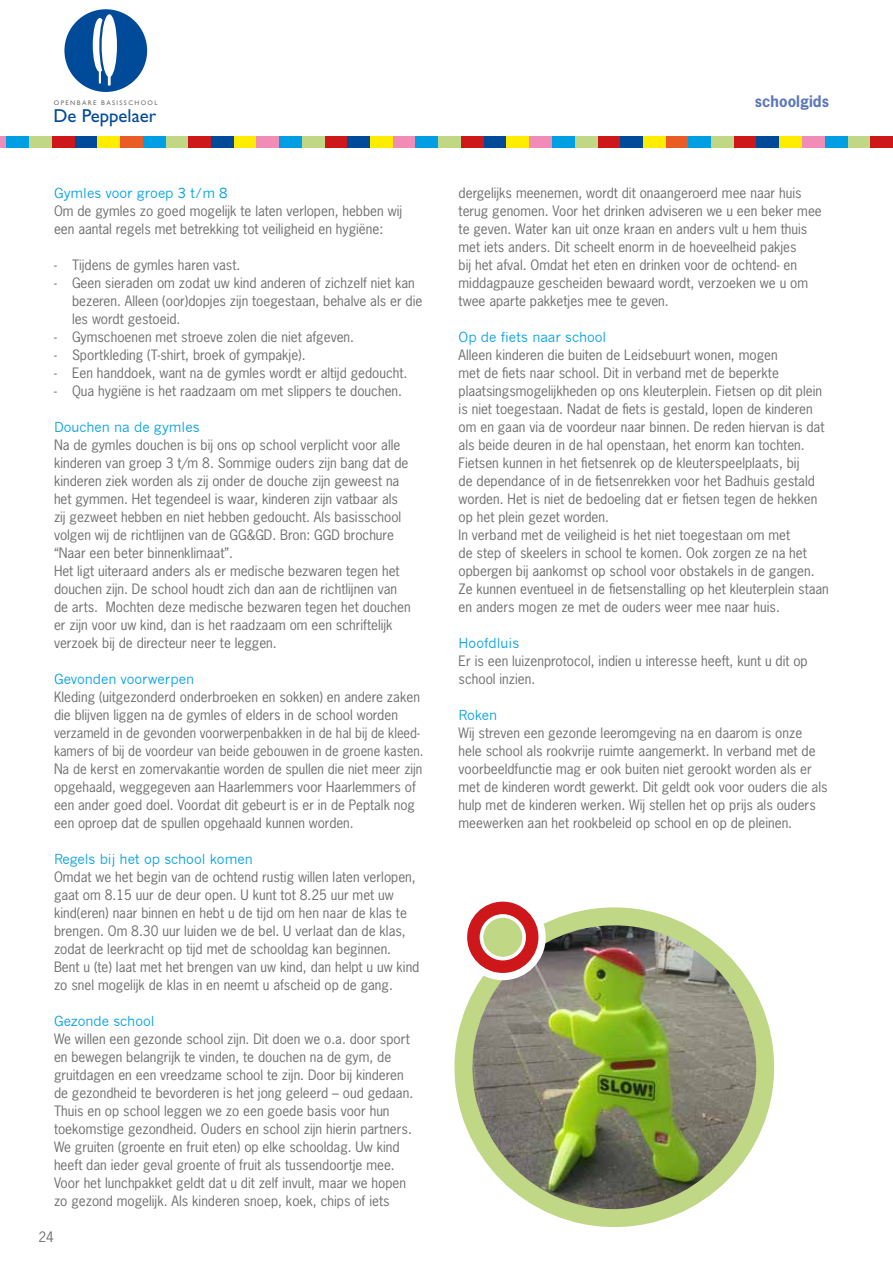
<style>
.page{position:relative;width:893px;height:1263px;background:#fff}
.page>*{position:absolute;margin:0;border:0;box-sizing:border-box;transform-origin:0 0}
.t1{font:18.75px "Gill Sans Std";color:#004a9a}
.t2{font:700 15px "News Gothic Std";color:#5c77b8}
.t3{font:13.5px/18px "News Gothic Std";color:#706f6f}
.t4{font:13.5px/18px "News Gothic Std";color:#706f6f;scale:.96 1}
.t5{font:13.5px "News Gothic";color:#009fe3}
.t6{font:6.75px "Gill Sans Std";letter-spacing:.2em;color:#706f6f}
</style>
<div class="page">
<div style="left:75px;top:136px;width:22px;height:11px;background:#004a9a"></div>
<div style="left:97px;top:136px;width:23px;height:11px;background:#ffed00"></div>
<div style="left:120px;top:136px;width:23px;height:11px;background:#eb5b25"></div>
<div style="left:188px;top:136px;width:23px;height:11px;background:#cd171a"></div>
<div style="left:166px;top:136px;width:22px;height:11px;background:#c0d786"></div>
<div style="left:143px;top:136px;width:23px;height:11px;background:#009fe3"></div>
<div style="left:211px;top:136px;width:23px;height:11px;background:#004a9a"></div>
<div style="left:234px;top:136px;width:22px;height:11px;background:#ffed00"></div>
<div style="left:256px;top:136px;width:23px;height:11px;background:#f08cb5"></div>
<div style="left:325px;top:136px;width:22px;height:11px;background:#cd171a"></div>
<div style="left:302px;top:136px;width:23px;height:11px;background:#c0d786"></div>
<div style="left:279px;top:136px;width:23px;height:11px;background:#009fe3"></div>
<div style="left:0;top:136px;width:6px;height:11px;background:#f08cb5"></div>
<div style="left:52px;top:136px;width:23px;height:11px;background:#cd171a"></div>
<div style="left:29px;top:136px;width:23px;height:11px;background:#c0d786"></div>
<div style="left:6px;top:136px;width:23px;height:11px;background:#009fe3"></div>
<div style="left:620px;top:136px;width:23px;height:11px;background:#004a9a"></div>
<div style="left:643px;top:136px;width:23px;height:11px;background:#ffed00"></div>
<div style="left:666px;top:136px;width:22px;height:11px;background:#eb5b25"></div>
<div style="left:734px;top:136px;width:23px;height:11px;background:#cd171a"></div>
<div style="left:711px;top:136px;width:23px;height:11px;background:#c0d786"></div>
<div style="left:688px;top:136px;width:23px;height:11px;background:#009fe3"></div>
<div style="left:757px;top:136px;width:22px;height:11px;background:#004a9a"></div>
<div style="left:779px;top:136px;width:23px;height:11px;background:#ffed00"></div>
<div style="left:802px;top:136px;width:23px;height:11px;background:#f08cb5"></div>
<div style="left:870px;top:136px;width:23px;height:11px;background:#cd171a"></div>
<div style="left:847px;top:136px;width:23px;height:11px;background:#c0d786"></div>
<div style="left:825px;top:136px;width:22px;height:11px;background:#009fe3"></div>
<div style="left:347px;top:136px;width:23px;height:11px;background:#004a9a"></div>
<div style="left:370px;top:136px;width:23px;height:11px;background:#ffed00"></div>
<div style="left:393px;top:136px;width:23px;height:11px;background:#f08cb5"></div>
<div style="left:461px;top:136px;width:23px;height:11px;background:#cd171a"></div>
<div style="left:438px;top:136px;width:23px;height:11px;background:#c0d786"></div>
<div style="left:416px;top:136px;width:22px;height:11px;background:#009fe3"></div>
<div style="left:484px;top:136px;width:22px;height:11px;background:#004a9a"></div>
<div style="left:506px;top:136px;width:23px;height:11px;background:#ffed00"></div>
<div style="left:529px;top:136px;width:23px;height:11px;background:#f08cb5"></div>
<div style="left:597px;top:136px;width:23px;height:11px;background:#cd171a"></div>
<div style="left:575px;top:136px;width:22px;height:11px;background:#c0d786"></div>
<div style="left:552px;top:136px;width:23px;height:11px;background:#009fe3"></div>
<div style="left:64px;top:9px;width:83px;height:83px;background:#004a9a;border-radius:50%"></div>
<svg style="left:93px;top:14px;width:24px;height:71px"></svg>
<img style="left:463px;top:916px;width:296px;height:302px">
<div style="left:454px;top:907px;width:320px;height:320px;border:18px solid #c0d786;border-radius:50%"></div>
<svg style="left:463px;top:898px;width:79px;height:78px;fill:#cd171a"></svg>
<div style="left:460px;top:894px;width:86px;height:86px;border:7px solid #fff;border-radius:50%"></div>
<div style="left:481px;top:916px;width:43px;height:42px;background:#c0d786;border-radius:50%"></div>
<div style="left:480px;top:914px;width:46px;height:46px;border:4px solid #fff;border-radius:50%"></div>
<p class="t6" style="left:54px;top:99px;width:105px">OPENBARE BASISSCHOOL</p>
<p class="t2" style="left:755px;top:92px;width:76px">schoolgids</p>
<h1 class="t1" style="left:54px;top:105px;width:104px">De Peppelaer</h1>
<p class="t5" style="left:54px;top:185px;width:175px">Gymles voor groep 3 t/m 8</p>
<p class="t3" style="left:54px;top:202px;width:350px">Om de gymles zo goed mogelijk te laten verlopen, hebben wij een aantal regels met betrekking tot veiligheid en hygiëne:</p>
<p class="t3" style="left:54px;top:256px;width:188px">- Tijdens de gymles haren vast.</p>
<p class="t3" style="left:72px;top:274px;width:352px;text-indent:-18px">- Geen sieraden om zodat uw kind anderen of zichzelf niet kan bezeren. Alleen (oor)dopjes zijn toegestaan, behalve als er die les wordt gestoeid.</p>
<p class="t3" style="left:54px;top:328px;width:302px">- Gymschoenen met stroeve zolen die niet afgeven.</p>
<p class="t3" style="left:54px;top:346px;width:253px">- Sportkleding (T-shirt, broek of gympakje).</p>
<p class="t3" style="left:54px;top:364px;width:355px">- Een handdoek, want na de gymles wordt er altijd gedoucht.</p>
<p class="t3" style="left:54px;top:382px;width:350px">- Qua hygiëne is het raadzaam om met slippers te douchen.</p>
<p class="t5" style="left:54px;top:419px;width:147px">Douchen na de gymles</p>
<p class="t3" style="left:54px;top:436px;width:358px">Na de gymles douchen is bij ons op school verplicht voor alle kinderen van groep 3 t/m 8. Sommige ouders zijn bang dat de kinderen ziek worden als zij onder de douche zijn geweest na het gymmen. Het tegendeel is waar, kinderen zijn vatbaar als zij gezweet hebben en niet hebben gedoucht. Als basisschool volgen wij de richtlijnen van de GG&amp;GD. Bron: GGD brochure “Naar een beter binnenklimaat”.<br>Het ligt uiteraard anders als er medische bezwaren tegen het douchen zijn. De school houdt zich dan aan de richtlijnen van de arts. Mochten deze medische bezwaren tegen het douchen er zijn voor uw kind, dan is het raadzaam om een schriftelijk verzoek bij de directeur neer te leggen.</p>
<p class="t5" style="left:54px;top:671px;width:142px">Gevonden voorwerpen</p>
<p class="t4" style="left:54px;top:688px;width:386px">Kleding (uitgezonderd onderbroeken en sokken) en andere zaken die blijven liggen na de gymles of elders in de school worden verzameld in de gevonden voorwerpenbakken in de hal bij de kleed&shy;kamers of bij de voordeur van beide gebouwen in de groene kasten.<br>Na de kerst en zomervakantie worden de spullen die niet meer zijn opgehaald, weggegeven aan Haarlemmers voor Haarlemmers of een ander goed doel. Voordat dit gebeurt is er in de Peptalk nog een oproep dat de spullen opgehaald kunnen worden.</p>
<p class="t5" style="left:54px;top:851px;width:200px">Regels bij het op school komen</p>
<p class="t3" style="left:54px;top:868px;width:367px">Omdat we het begin van de ochtend rustig willen laten verlopen, gaat om 8.15 uur de deur open. U kunt tot 8.25 uur met uw kind(eren) naar binnen en hebt u de tijd om hen naar de klas te brengen. Om 8.30 uur luiden we de bel. U verlaat dan de klas, zodat de leerkracht op tijd met de schooldag kan beginnen.<br>Bent u (te) laat met het brengen van uw kind, dan helpt u uw kind zo snel mogelijk de klas in en neemt u afscheid op de gang.</p>
<p class="t5" style="left:54px;top:1013px;width:102px">Gezonde school</p>
<p class="t3" style="left:54px;top:1030px;width:361px">We willen een gezonde school zijn. Dit doen we o.a. door sport en bewegen belangrijk te vinden, te douchen na de gym, de gruitdagen en een vreedzame school te zijn. Door bij kinderen de gezondheid te bevorderen is het jong geleerd – oud gedaan.<br>Thuis en op school leggen we zo een goede basis voor hun toekomstige gezondheid. Ouders en school zijn hierin partners.<br>We gruiten (groente en fruit eten) op elke schooldag. Uw kind heeft dan ieder geval groente of fruit als tussendoortje mee.<br>Voor het lunchpakket geldt dat u dit zelf invult, maar we hopen zo gezond mogelijk. Als kinderen snoep, koek, chips of iets</p>
<p class="t3" style="left:38px;top:1228px;width:17px">24</p>
<p class="t3" style="left:459px;top:184px;width:365px">dergelijks meenemen, wordt dit onaangeroerd mee naar huis terug genomen. Voor het drinken adviseren we u een beker mee te geven. Water kan uit onze kraan en anders vult u hem thuis met iets anders. Dit scheelt enorm in de hoeveelheid pakjes<br>bij het afval. Omdat het eten en drinken voor de ochtend- en middagpauze gescheiden bewaard wordt, verzoeken we u om twee aparte pakketjes mee te geven.</p>
<p class="t5" style="left:459px;top:329px;width:149px">Op de fiets naar school</p>
<p class="t3" style="left:459px;top:346px;width:372px">Alleen kinderen die buiten de Leidsebuurt wonen, mogen<br>met de fiets naar school. Dit in verband met de beperkte plaatsingsmogelijkheden op ons kleuterplein. Fietsen op dit plein is niet toegestaan. Nadat de fiets is gestald, lopen de kinderen om en gaan via de voordeur naar binnen. De reden hiervan is dat als beide deuren in de hal openstaan, het enorm kan tochten.<br>Fietsen kunnen in het fietsenrek op de kleuterspeelplaats, bij<br>de dependance of in de fietsenrekken voor het Badhuis gestald worden. Het is niet de bedoeling dat er fietsen tegen de hekken op het plein gezet worden.<br>In verband met de veiligheid is het niet toegestaan om met<br>de step of skeelers in school te komen. Ook zorgen ze na het opbergen bij aankomst op school voor obstakels in de gangen.<br>Ze kunnen eventueel in de fietsenstalling op het kleuterplein staan en anders mogen ze met de ouders weer mee naar huis.</p>
<p class="t5" style="left:459px;top:635px;width:62px">Hoofdluis</p>
<p class="t3" style="left:459px;top:652px;width:351px">Er is een luizenprotocol, indien u interesse heeft, kunt u dit op school inzien.</p>
<p class="t5" style="left:459px;top:707px;width:40px">Roken</p>
<p class="t3" style="left:459px;top:724px;width:370px">Wij streven een gezonde leeromgeving na en daarom is onze hele school als rookvrije ruimte aangemerkt. In verband met de voorbeeldfunctie mag er ook buiten niet gerookt worden als er met de kinderen wordt gewerkt. Dit geldt ook voor ouders die als hulp met de kinderen werken. Wij stellen het op prijs als ouders meewerken aan het rookbeleid op school en op de pleinen.</p>
</div>
